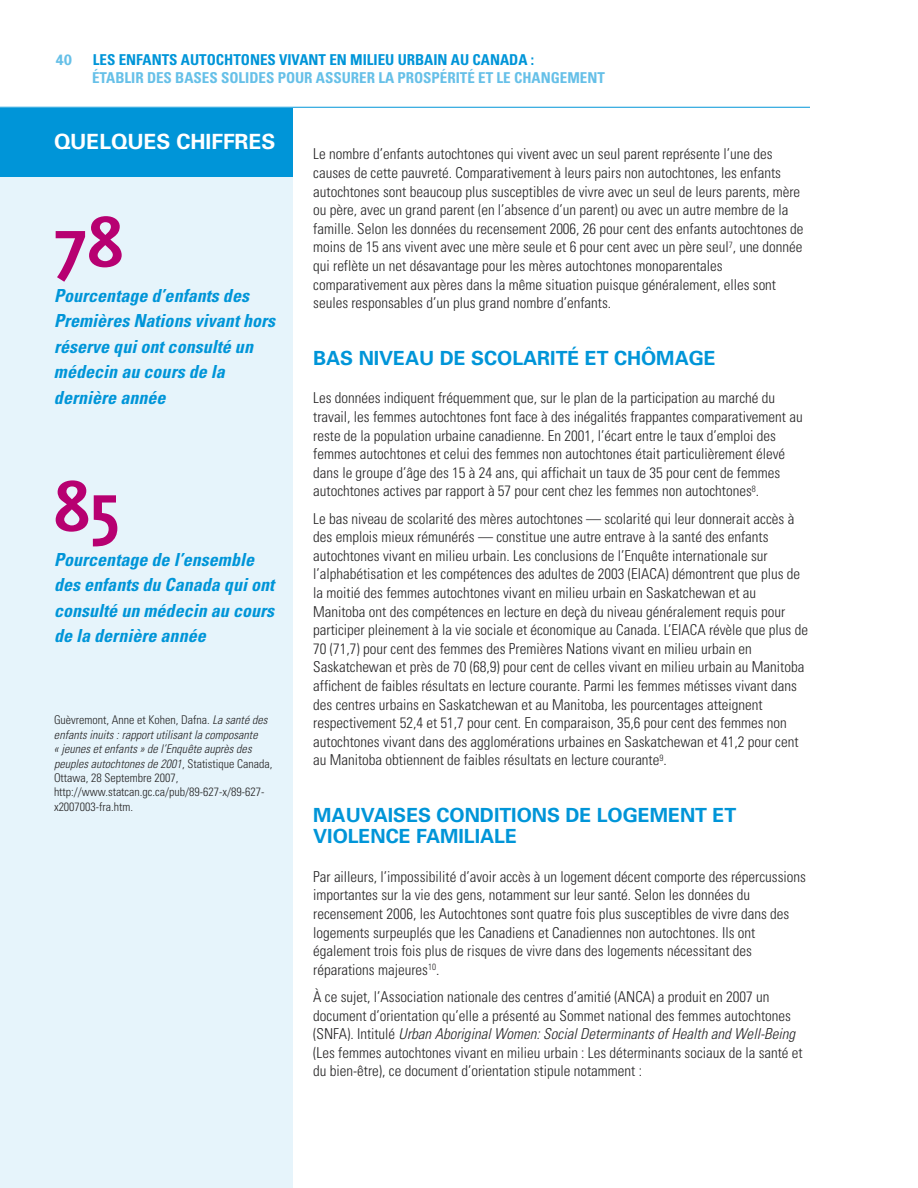
<style>
.page{position:relative;width:918px;height:1188px;background:#fff}
.page>*{position:absolute;margin:0;border:0;box-sizing:border-box;transform-origin:0 0}
.t1{font:700 72px "Scala Sans";color:#b70071}
.t2{font:700 21px "Univers";color:#fff}
.t3{font:700 19.5px/21px "Univers";color:#0095d8}
.t4{font:italic 700 condensed 18px/25.5px "Univers";letter-spacing:.005em;color:#0095d8}
.t5{font:300 condensed 15px/18.6px "Univers";color:#272627}
.t6{font:700 condensed 15px "Univers";color:#66c0e8}
.t7{font:700 condensed 15px "Univers";color:#0095d8}
.t8{font:700 15px "Univers";color:#66c0e8}
.t9{font:300 condensed 12px/14.4px "Univers";color:#272627}
.s1{font-style:italic}
</style>
<div class="page">
<div style="left:0;top:123px;width:292px;height:1065px;background:#e6f4fb"></div>
<div style="left:0;top:108px;width:292px;height:68px;background:#0095d8"></div>
<hr style="left:0;top:107px;width:810px;height:1px;background:#0095d8">
<p class="t8" style="left:56px;top:54px;width:18px">40</p>
<p class="t7" style="left:93px;top:54px;width:443px">LES ENFANTS AUTOCHTONES VIVANT EN MILIEU URBAIN AU CANADA :</p>
<p class="t6" style="left:92px;top:72px;width:514px">ÉTABLIR DES BASES SOLIDES POUR ASSURER LA PROSPÉRITÉ ET LE CHANGEMENT</p>
<h2 class="t2" style="left:54px;top:133px;width:223px">QUELQUES CHIFFRES</h2>
<h1 class="t1" style="left:54px;top:199px;width:71px">78</h1>
<p class="t4" style="left:54px;top:284px;width:223px">Pourcentage d’enfants des<br>Premières Nations vivant hors réserve qui ont consulté un médecin au cours de la dernière année</p>
<h1 class="t1" style="left:54px;top:464px;width:67px">85</h1>
<p class="t4" style="left:54px;top:548px;width:222px">Pourcentage de l’ensemble des enfants du Canada qui ont consulté un médecin au cours de la dernière année</p>
<p class="t9" style="left:54px;top:714px;width:220px">Guèvremont, Anne et Kohen, Dafna. <span class="s1">La santé des enfants inuits : rapport utilisant la composante<br>« jeunes et enfants » de l’Enquête auprès des peuples autochtones de 2001</span>, Statistique Canada, Ottawa, 28 Septembre 2007, http://www.statcan.gc.ca/pub/89-627-x/89-627- x2007003-fra.htm.</p>
<p class="t5" style="left:313px;top:146px;width:492px">Le nombre d’enfants autochtones qui vivent avec un seul parent représente l’une des causes de cette pauvreté. Comparativement à leurs pairs non autochtones, les enfants autochtones sont beaucoup plus susceptibles de vivre avec un seul de leurs parents, mère ou père, avec un grand parent (en l’absence d’un parent) ou avec un autre membre de la famille. Selon les données du recensement 2006, 26 pour cent des enfants autochtones de moins de 15 ans vivent avec une mère seule et 6 pour cent avec un père seul<sup>7</sup>, une donnée qui reflète un net désavantage pour les mères autochtones monoparentales comparativement aux pères dans la même situation puisque généralement, elles sont seules responsables d’un plus grand nombre d’enfants.</p>
<h3 class="t3" style="left:313px;top:349px;width:404px">BAS NIVEAU DE SCOLARITÉ ET CHÔMAGE</h3>
<p class="t5" style="left:313px;top:390px;width:491px">Les données indiquent fréquemment que, sur le plan de la participation au marché du travail, les femmes autochtones font face à des inégalités frappantes comparativement au reste de la population urbaine canadienne. En 2001, l’écart entre le taux d’emploi des femmes autochtones et celui des femmes non autochtones était particulièrement élevé dans le groupe d’âge des 15 à 24 ans, qui affichait un taux de 35 pour cent de femmes autochtones actives par rapport à 57 pour cent chez les femmes non autochtones<sup>8</sup>.</p>
<p class="t5" style="left:313px;top:510px;width:496px">Le bas niveau de scolarité des mères autochtones — scolarité qui leur donnerait accès à des emplois mieux rémunérés — constitue une autre entrave à la santé des enfants autochtones vivant en milieu urbain. Les conclusions de l’Enquête internationale sur l’alphabétisation et les compétences des adultes de 2003 (EIACA) démontrent que plus de la moitié des femmes autochtones vivant en milieu urbain en Saskatchewan et au Manitoba ont des compétences en lecture en deçà du niveau généralement requis pour participer pleinement à la vie sociale et économique au Canada. L’EIACA révèle que plus de 70 (71,7) pour cent des femmes des Premières Nations vivant en milieu urbain en Saskatchewan et près de 70 (68,9) pour cent de celles vivant en milieu urbain au Manitoba affichent de faibles résultats en lecture courante. Parmi les femmes métisses vivant dans des centres urbains en Saskatchewan et au Manitoba, les pourcentages atteignent respectivement 52,4 et 51,7 pour cent. En comparaison, 35,6 pour cent des femmes non autochtones vivant dans des agglomérations urbaines en Saskatchewan et 41,2 pour cent au Manitoba obtiennent de faibles résultats en lecture courante<sup>9</sup>.</p>
<h3 class="t3" style="left:313px;top:807px;width:425px">MAUVAISES CONDITIONS DE LOGEMENT ET<br>VIOLENCE FAMILIALE</h3>
<p class="t5" style="left:313px;top:868px;width:494px">Par ailleurs, l’impossibilité d’avoir accès à un logement décent comporte des répercussions importantes sur la vie des gens, notamment sur leur santé. Selon les données du recensement 2006, les Autochtones sont quatre fois plus susceptibles de vivre dans des logements surpeuplés que les Canadiens et Canadiennes non autochtones. Ils ont également trois fois plus de risques de vivre dans des logements nécessitant des réparations majeures<sup>10</sup>.</p>
<p class="t5" style="left:313px;top:989px;width:491px">À ce sujet, l’Association nationale des centres d’amitié (ANCA) a produit en 2007 un document d’orientation qu’elle a présenté au Sommet national des femmes autochtones (SNFA). Intitulé <span class="s1">Urban Aboriginal Women: Social Determinants of Health and Well-Being </span>(Les femmes autochtones vivant en milieu urbain : Les déterminants sociaux de la santé et du bien-être), ce document d’orientation stipule notamment :</p>
</div>
